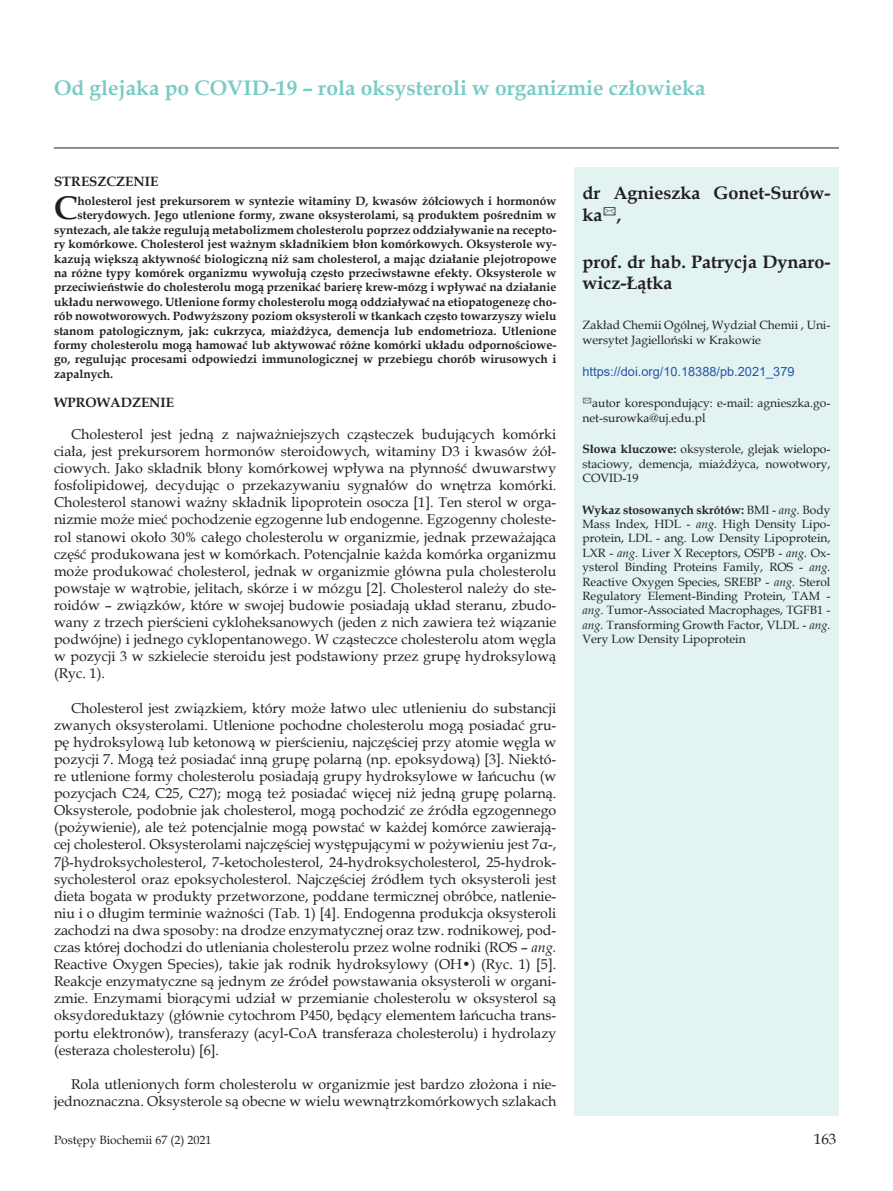
<style>
.page{position:relative;width:893px;height:1191px;background:#fff}
.page>*{position:absolute;margin:0;border:0;box-sizing:border-box;transform-origin:0 0}
._7_Streszczenie{font:700 32.7px "Book Antiqua";color:#231f20}
._1_Tytul{font:700 21px "Book Antiqua";color:#7acbc6}
._2_Autor{font:700 18px/21.6px "Book Antiqua";color:#231f20}
.t1{font:15px "Book Antiqua";color:#231f20}
.Body_tekst{font:14.25px/17.1px "Book Antiqua";color:#231f20;text-align:justify}
.Tytul_1{font:700 13.5px "Book Antiqua";color:#231f20}
._6_DOI{font:12.75px "Arial";color:#2356a6}
._7_Streszczenie-2{font:700 12px "Book Antiqua";color:#231f20}
._5_Skroty{font:12px/14.4px "Book Antiqua";color:#231f20;text-align:justify}
._3_Adres{font:12px/14.4px "Book Antiqua";color:#231f20}
.s1{font-style:italic}
.s2{font-weight:700}
</style>
<div class="page">
<hr style="left:54px;top:148px;width:785px;height:1px;background:#231f20">
<div style="left:574px;top:167px;width:265px;height:948px;background:#e2f3f2"></div>
<p class="_1_Tytul" style="left:54px;top:73px;width:653px">Od glejaka po COVID-19 – rola oksysteroli w organizmie człowieka</p>
<p class="Tytul_1" style="left:54px;top:172px;width:106px">STRESZCZENIE</p>
<p class="_7_Streszczenie" style="left:54px;top:186px;width:25px">C</p>
<p class="_7_Streszczenie-2" style="left:78px;top:193px;width:480px">holesterol jest prekursorem w syntezie witaminy D, kwasów żółciowych i hormonów</p>
<p class="_7_Streszczenie-2" style="left:78px;top:207px;width:480px">sterydowych. Jego utlenione formy, zwane oksysterolami, są produktem pośrednim w</p>
<p class="_7_Streszczenie-2" style="left:54px;top:221px;width:504px">syntezach, ale także regulują metabolizmem cholesterolu poprzez oddziaływanie na recepto-</p>
<p class="_7_Streszczenie-2" style="left:54px;top:236px;width:504px">ry komórkowe. Cholesterol jest ważnym składnikiem błon komórkowych. Oksysterole wy-</p>
<p class="_7_Streszczenie-2" style="left:54px;top:250px;width:504px">kazują większą aktywność biologiczną niż sam cholesterol, a mając działanie plejotropowe</p>
<p class="_7_Streszczenie-2" style="left:54px;top:265px;width:504px">na różne typy komórek organizmu wywołują często przeciwstawne efekty. Oksysterole w</p>
<p class="_7_Streszczenie-2" style="left:54px;top:279px;width:504px">przeciwieństwie do cholesterolu mogą przenikać barierę krew-mózg i wpływać na działanie</p>
<p class="_7_Streszczenie-2" style="left:54px;top:293px;width:504px">układu nerwowego. Utlenione formy cholesterolu mogą oddziaływać na etiopatogenezę cho-</p>
<p class="_7_Streszczenie-2" style="left:54px;top:308px;width:504px">rób nowotworowych. Podwyższony poziom oksysteroli w tkankach często towarzyszy wielu</p>
<p class="_7_Streszczenie-2" style="left:54px;top:322px;width:504px">stanom patologicznym, jak: cukrzyca, miażdżyca, demencja lub endometrioza. Utlenione</p>
<p class="_7_Streszczenie-2" style="left:54px;top:337px;width:504px">formy cholesterolu mogą hamować lub aktywować różne komórki układu odpornościowe-</p>
<p class="_7_Streszczenie-2" style="left:54px;top:351px;width:504px">go, regulując procesami odpowiedzi immunologicznej w przebiegu chorób wirusowych i</p>
<p class="_7_Streszczenie-2" style="left:54px;top:365px;width:60px">zapalnych.</p>
<p class="Tytul_1" style="left:54px;top:393px;width:121px">WPROWADZENIE</p>
<p class="Body_tekst" style="left:54px;top:425px;width:504px;text-indent:17px">Cholesterol jest jedną z najważniejszych cząsteczek budujących komórki ciała, jest prekursorem hormonów steroidowych, witaminy D3 i kwasów żół&shy;ciowych. Jako składnik błony komórkowej wpływa na płynność dwuwarstwy fosfolipidowej, decydując o przekazywaniu sygnałów do wnętrza komórki.<br>Cholesterol stanowi ważny składnik lipoprotein osocza [1]. Ten sterol w orga&shy;nizmie może mieć pochodzenie egzogenne lub endogenne. Egzogenny choleste&shy;rol stanowi około 30% całego cholesterolu w organizmie, jednak przeważająca część produkowana jest w komórkach. Potencjalnie każda komórka organizmu może produkować cholesterol, jednak w organizmie główna pula cholesterolu powstaje w wątrobie, jelitach, skórze i w mózgu [2]. Cholesterol należy do ste&shy;roidów – związków, które w swojej budowie posiadają układ steranu, zbudo&shy;wany z trzech pierścieni cykloheksanowych (jeden z nich zawiera też wiązanie podwójne) i jednego cyklopentanowego. W cząsteczce cholesterolu atom węgla w pozycji 3 w szkielecie steroidu jest podstawiony przez grupę hydroksylową (Ryc. 1).</p>
<p class="Body_tekst" style="left:54px;top:699px;width:504px;text-indent:17px">Cholesterol jest związkiem, który może łatwo ulec utlenieniu do substancji zwanych oksysterolami. Utlenione pochodne cholesterolu mogą posiadać gru&shy;pę hydroksylową lub ketonową w pierścieniu, najczęściej przy atomie węgla w pozycji 7. Mogą też posiadać inną grupę polarną (np. epoksydową) [3]. Niektó&shy;re utlenione formy cholesterolu posiadają grupy hydroksylowe w łańcuchu (w pozycjach C24, C25, C27); mogą też posiadać więcej niż jedną grupę polarną.<br>Oksysterole, podobnie jak cholesterol, mogą pochodzić ze źródła egzogennego (pożywienie), ale też potencjalnie mogą powstać w każdej komórce zawierają&shy;cej cholesterol. Oksysterolami najczęściej występującymi w pożywieniu jest 7α-, 7β-hydroksycholesterol, 7-ketocholesterol, 24-hydroksycholesterol, 25-hydrok&shy;sycholesterol oraz epoksycholesterol. Najczęściej źródłem tych oksysteroli jest dieta bogata w produkty przetworzone, poddane termicznej obróbce, natlenie&shy;niu i o długim terminie ważności (Tab. 1) [4]. Endogenna produkcja oksysteroli zachodzi na dwa sposoby: na drodze enzymatycznej oraz tzw. rodnikowej, pod&shy;czas której dochodzi do utleniania cholesterolu przez wolne rodniki (ROS – <span class="s1">ang.<br></span>Reactive Oxygen Species), takie jak rodnik hydroksylowy (OH•) (Ryc. 1) [5].<br>Reakcje enzymatyczne są jednym ze źródeł powstawania oksysteroli w organi&shy;zmie. Enzymami biorącymi udział w przemianie cholesterolu w oksysterol są oksydoreduktazy (głównie cytochrom P450, będący elementem łańcucha trans&shy;portu elektronów), transferazy (acyl-CoA transferaza cholesterolu) i hydrolazy (esteraza cholesterolu) [6].</p>
<p class="Body_tekst" style="left:54px;top:1075px;width:504px;text-align:right">Rola utlenionych form cholesterolu w organizmie jest bardzo złożona i nie&shy;jednoznaczna. Oksysterole są obecne w wielu wewnątrzkomórkowych szlakach</p>
<p class="_2_Autor" style="left:583px;top:182px;width:249px">dr Agnieszka Gonet-Surów&shy;ka✉,</p>
<p class="_2_Autor" style="left:583px;top:251px;width:249px">prof. dr hab. Patrycja Dynaro&shy;wicz-Łątka</p>
<p class="_3_Adres" style="left:583px;top:318px;width:249px">Zakład Chemii Ogólnej, Wydział Chemii , Uni&shy;wersytet Jagielloński w Krakowie</p>
<p class="_6_DOI" style="left:583px;top:363px;width:213px">https://doi.org/10.18388/pb.2021_379</p>
<p class="_5_Skroty" style="left:583px;top:396px;width:249px">✉autor korespondujący: e-mail: agnieszka.go&shy;net-surowka@uj.edu.pl</p>
<p class="_5_Skroty" style="left:583px;top:442px;width:249px"><span class="s2">Słowa kluczowe:</span> oksysterole, glejak wielopo&shy;staciowy, demencja, miażdżyca, nowotwory, COVID-19</p>
<p class="_5_Skroty" style="left:583px;top:502px;width:249px"><span class="s2">Wykaz stosowanych skrótów:</span> BMI - <span class="s1">ang.</span> Body Mass Index, HDL - <span class="s1">ang.</span> High Density Lipo&shy;protein, LDL - ang. Low Density Lipoprotein, LXR - <span class="s1">ang</span>. Liver X Receptors, OSPB - <span class="s1">ang.</span> Ox&shy;ysterol Binding Proteins Family, ROS - <span class="s1">ang.<br></span>Reactive Oxygen Species, SREBP - <span class="s1">ang.</span> Sterol Regulatory Element-Binding Protein, TAM - <span class="s1">ang</span>. Tumor-Associated Macrophages, TGFB1 - <span class="s1">ang.</span> Transforming Growth Factor, VLDL - <span class="s1">ang.<br></span>Very Low Density Lipoprotein</p>
<p class="_5_Skroty" style="left:54px;top:1132px;width:159px">Postępy Biochemii 67 (2) 2021</p>
<p class="t1" style="left:814px;top:1128px;width:24px">163</p>
</div>
